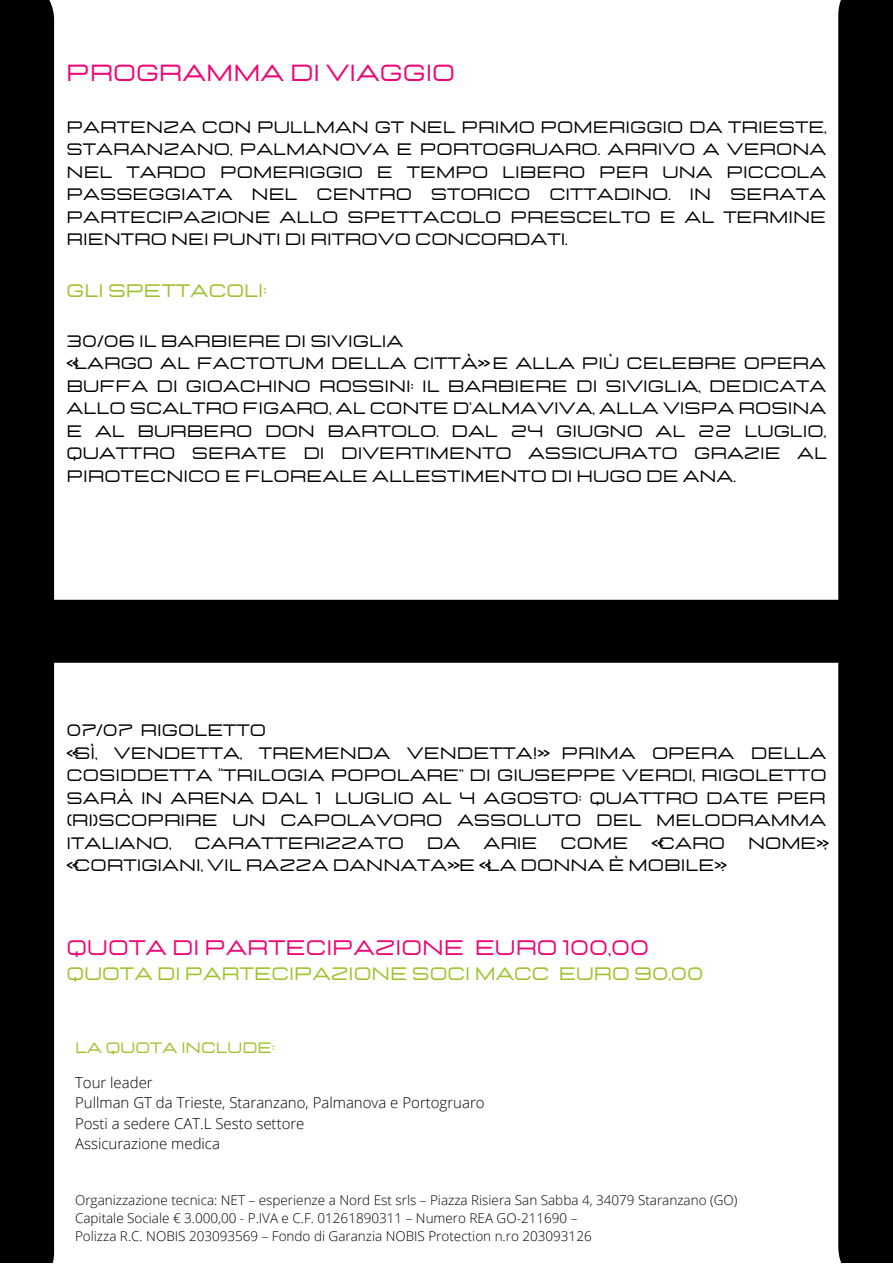
<style>
.page{position:relative;width:893px;height:1264px;background:#fff}
.page>*{position:absolute;margin:0;border:0;box-sizing:border-box;transform-origin:0 0}
.t1{font:23.25px "Lastica";color:#ed0675}
.t2{font:21px "Lastica";color:#ed0675}
.t3{font:18px "Lastica";color:#9ec22a}
.t4{font:18px "Lastica";color:#9dc129}
.t5{font:16.5px/22.5px "Lastica";color:#000;text-align:justify}
.t6{font:300 15px "Open Sans";color:#000}
.t7{font:15px "Lastica";color:#9dc129}
.t8{font:300 13.5px "Open Sans";color:#000}
</style>
<div class="page">
<div style="left:0;top:0;width:54px;height:1262px;background:#000"></div>
<div style="left:838px;top:0;width:54px;height:1262px;background:#000"></div>
<div style="left:0;top:599px;width:892px;height:63px;background:#000"></div>
<p class="t1" style="left:66px;top:62px;width:390px">PROGRAMMA DI VIAGGIO</p>
<p class="t5" style="left:67px;top:116px;width:761px">PARTENZA CON PULLMAN GT NEL PRIMO POMERIGGIO DA TRIESTE, STARANZANO, PALMANOVA E PORTOGRUARO. ARRIVO A VERONA NEL TARDO POMERIGGIO E TEMPO LIBERO PER UNA PICCOLA PASSEGGIATA NEL CENTRO STORICO CITTADINO. IN SERATA PARTECIPAZIONE ALLO SPETTACOLO PRESCELTO E AL TERMINE RIENTRO NEI PUNTI DI RITROVO CONCORDATI.</p>
<p class="t4" style="left:67px;top:282px;width:201px">GLI SPETTACOLI:</p>
<p class="t5" style="left:67px;top:330px;width:338px">30/06 IL BARBIERE DI SIVIGLIA</p>
<p class="t5" style="left:67px;top:352px;width:761px">«LARGO AL FACTOTUM DELLA CITTÀ» E ALLA PIÙ CELEBRE OPERA BUFFA DI GIOACHINO ROSSINI: IL BARBIERE DI SIVIGLIA, DEDICATA ALLO SCALTRO FIGARO, AL CONTE D’ALMAVIVA, ALLA VISPA ROSINA E AL BURBERO DON BARTOLO. DAL 24 GIUGNO AL 22 LUGLIO, QUATTRO SERATE DI DIVERTIMENTO ASSICURATO GRAZIE AL PIROTECNICO E FLOREALE ALLESTIMENTO DI HUGO DE ANA.</p>
<p class="t5" style="left:67px;top:719px;width:201px">07/07 RIGOLETTO</p>
<p class="t5" style="left:67px;top:742px;width:761px">«SÌ, VENDETTA, TREMENDA VENDETTA!» PRIMA OPERA DELLA COSIDDETTA “TRILOGIA POPOLARE” DI GIUSEPPE VERDI, RIGOLETTO SARÀ IN ARENA DAL 1 LUGLIO AL 4 AGOSTO: QUATTRO DATE PER (RI)SCOPRIRE UN CAPOLAVORO ASSOLUTO DEL MELODRAMMA ITALIANO,</p>
<p class="t5" style="left:194px;top:832px;width:211px">CARATTERIZZATO</p>
<p class="t5" style="left:427px;top:832px;width:35px">DA</p>
<p class="t5" style="left:483px;top:832px;width:56px">ARIE</p>
<p class="t5" style="left:560px;top:832px;width:69px">COME</p>
<p class="t5" style="left:651px;top:832px;width:75px">«CARO</p>
<p class="t5" style="left:748px;top:832px;width:80px">NOME»,</p>
<p class="t5" style="left:67px;top:854px;width:659px">«CORTIGIANI, VIL RAZZA DANNATA» E «LA DONNA È MOBILE».</p>
<p class="t2" style="left:67px;top:937px;width:584px">QUOTA DI PARTECIPAZIONE EURO 100,00</p>
<p class="t3" style="left:67px;top:964px;width:638px">QUOTA DI PARTECIPAZIONE SOCI MACC EURO 90,00</p>
<p class="t7" style="left:75px;top:1040px;width:201px">LA QUOTA INCLUDE:</p>
<p class="t6" style="left:75px;top:1071px;width:79px">Tour leader</p>
<p class="t6" style="left:75px;top:1092px;width:411px">Pullman GT da Trieste, Staranzano, Palmanova e Portogruaro</p>
<p class="t6" style="left:75px;top:1112px;width:231px">Posti a sedere CAT.L Sesto settore</p>
<p class="t6" style="left:75px;top:1132px;width:146px">Assicurazione medica</p>
<p class="t8" style="left:75px;top:1190px;width:663px">Organizzazione tecnica: NET – esperienze a Nord Est srls – Piazza Risiera San Sabba 4, 34079 Staranzano (GO)</p>
<p class="t8" style="left:75px;top:1208px;width:504px">Capitale Sociale € 3.000,00 - P.IVA e C.F. 01261890311 – Numero REA GO-211690 –</p>
<p class="t8" style="left:75px;top:1226px;width:518px">Polizza R.C. NOBIS 203093569 – Fondo di Garanzia NOBIS Protection n.ro 203093126</p>
</div>
